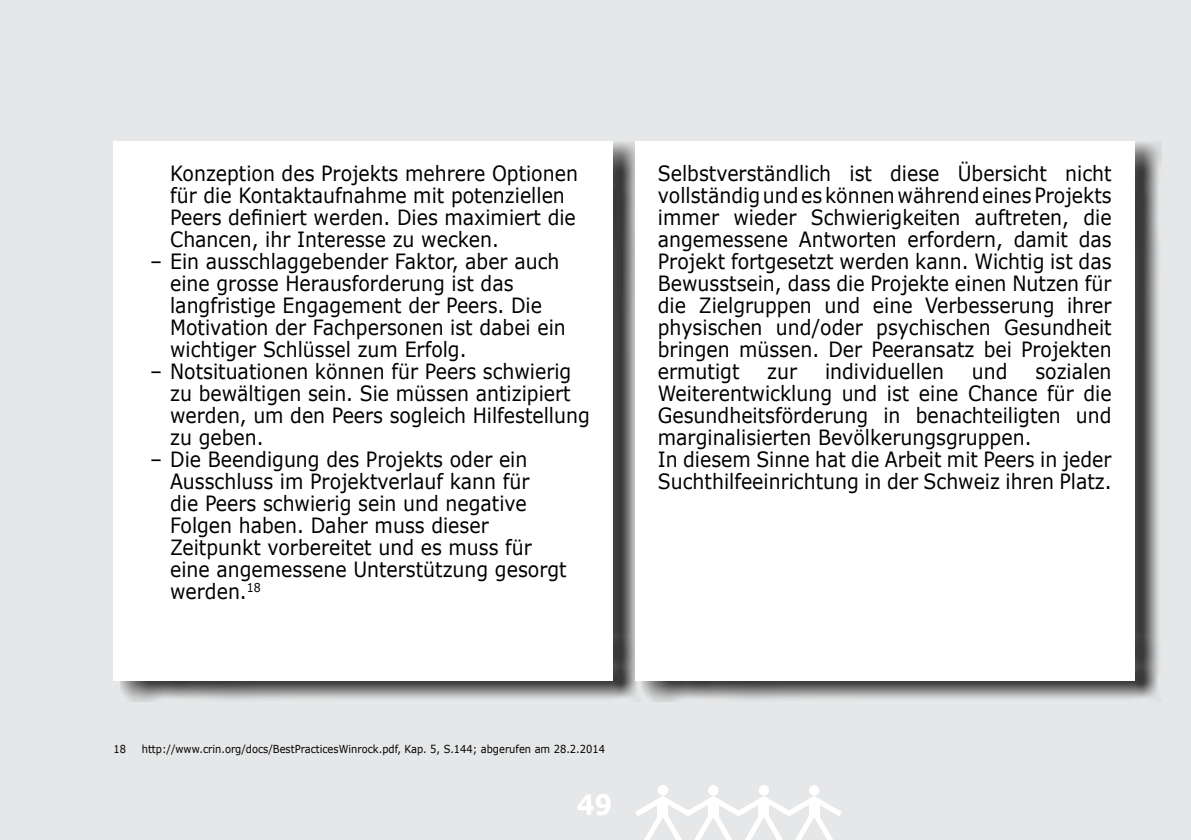
<style>
.page{position:relative;width:1191px;height:840px;background:#fff}
.page>*{position:absolute;margin:0;border:0;box-sizing:border-box;transform-origin:0 0}
.t1{font:700 28px "Verdana";color:#fff;scale:.9 1}
.t2{font:21px/22px "Verdana";color:#000;scale:.9 1}
.t3{font:11px "Verdana";color:#000;scale:.9 1}
</style>
<div class="page">
<div style="left:0;top:0;width:1191px;height:839px;background:#e6e7e8"></div>
<div style="left:657px;top:784px;width:11px;height:11px;background:#fff;border-radius:50%"></div>
<div style="left:708px;top:784px;width:10px;height:11px;background:#fff;border-radius:50%"></div>
<div style="left:758px;top:784px;width:11px;height:11px;background:#fff;border-radius:50%"></div>
<svg style="left:635px;top:795px;width:207px;height:44px"></svg>
<div style="left:809px;top:784px;width:10px;height:11px;background:#fff;border-radius:50%"></div>
<div style="left:120px;top:141px;width:520px;height:560px;background:#000;opacity:.75"></div>
<div style="left:113px;top:142px;width:499px;height:538px;background:#fff"></div>
<div style="left:642px;top:141px;width:520px;height:560px;background:#000;opacity:.75"></div>
<div style="left:635px;top:142px;width:499px;height:538px;background:#fff"></div>
<p class="t2" style="left:170px;top:162px;width:455px">Konzeption des Projekts mehrere Optionen für die Kontaktaufnahme mit potenziellen Peers definiert werden. Dies maximiert die Chancen, ihr Interesse zu wecken.</p>
<p class="t2" style="left:170px;top:250px;width:441px;text-indent:-20px">– Ein ausschlaggebender Faktor, aber auch eine grosse Herausforderung ist das langfristige Engagement der Peers. Die Motivation der Fachpersonen ist dabei ein wichtiger Schlüssel zum Erfolg.</p>
<p class="t2" style="left:170px;top:360px;width:468px;text-indent:-20px">– Notsituationen können für Peers schwierig zu bewältigen sein. Sie müssen antizipiert werden, um den Peers sogleich Hilfestellung zu geben.</p>
<p class="t2" style="left:170px;top:448px;width:442px;text-indent:-20px">– Die Beendigung des Projekts oder ein Ausschluss im Projektverlauf kann für<br>die Peers schwierig sein und negative Folgen haben. Daher muss dieser Zeitpunkt vorbereitet und es muss für eine angemessene Unterstützung gesorgt werden.<sup>18</sup></p>
<p class="t2" style="left:658px;top:162px;width:506px;text-align:justify">Selbstverständlich ist diese Übersicht nicht vollständig und es können während eines Projekts immer wieder Schwierigkeiten auftreten, die angemessene Antworten erfordern, damit das Projekt fortgesetzt werden kann. Wichtig ist das Bewusstsein, dass die Projekte einen Nutzen für die Zielgruppen und eine Verbesserung ihrer physischen und/oder psychischen Gesundheit bringen müssen. Der Peeransatz bei Projekten ermutigt</p>
<p class="t2" style="left:658px;top:360px;width:506px;text-indent:377px">sozialen Weiterentwicklung und ist eine Chance für die Gesundheitsförderung in benachteiligten und marginalisierten Bevölkerungsgruppen.<br>In diesem Sinne hat die Arbeit mit Peers in jeder Suchthilfeeinrichtung in der Schweiz ihren Platz.</p>
<p class="t2" style="left:767px;top:360px;width:35px">zur</p>
<p class="t2" style="left:825px;top:360px;width:134px">individuellen</p>
<p class="t2" style="left:972px;top:360px;width:41px">und</p>
<p class="t3" style="left:113px;top:741px;width:15px">18</p>
<p class="t3" style="left:142px;top:741px;width:516px">http://www.crin.org/docs/BestPracticesWinrock.pdf, Kap. 5, S.144; abgerufen am 28.2.2014</p>
<h1 class="t1" style="left:576px;top:784px;width:41px">49</h1>
</div>
